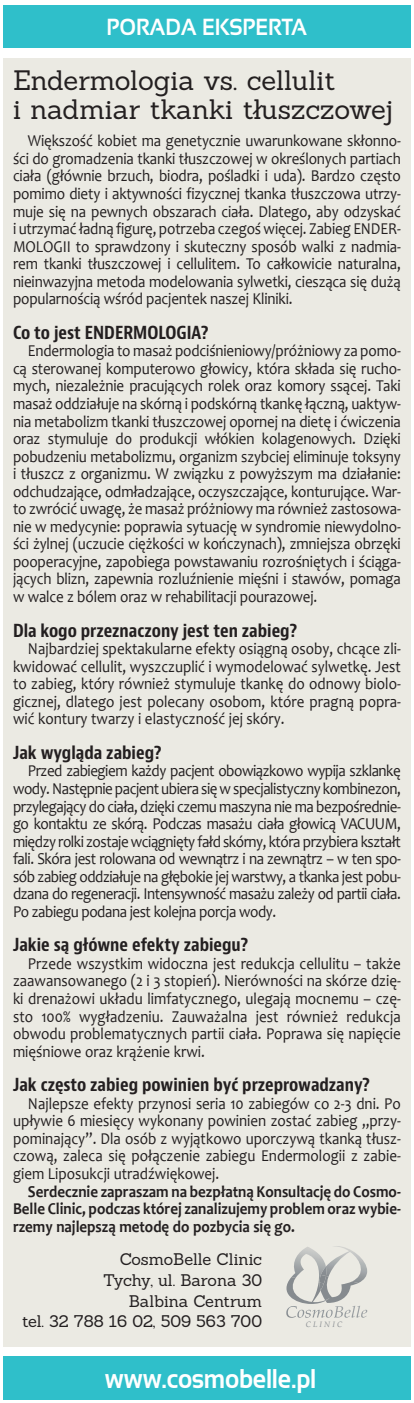
<style>
.page{position:relative;width:414px;height:1403px;background:#fff}
.page>*{position:absolute;margin:0;border:0;box-sizing:border-box;transform-origin:0 0}
.t1{font:27.3px/28.5px "Sanchez";letter-spacing:-.005em;color:#231f20}
.t2{font:700 27.12px "Sansation";letter-spacing:-.01em;color:#fff;scale:.9 1}
.t3{font:700 23.28px "Sansation";color:#fff;scale:.9 1}
.t4{font:700 condensed 17.5px "Bernino Sans";color:#231f20}
.t5{font:16.62px/17.5px "Candara";letter-spacing:-.005em;color:#231f20;text-align:justify;scale:.9 1}
.t6{font:700 16.62px/17.5px "Candara";color:#231f20;text-align:justify;scale:.9 1}
.t7{font:16.45px/20.8px "Sanchez";letter-spacing:-.005em;color:#231f20;text-align:right}
.t8{font:italic 7.88px "Palatino Linotype";letter-spacing:.27em;color:#888c90}
</style>
<div class="page">
<div style="left:3px;top:59px;width:407px;height:1287px;background:#ebeae3"></div>
<div style="left:3px;top:5px;width:407px;height:43px;background:#2fbfca"></div>
<div style="left:3px;top:1355px;width:407px;height:43px;background:#2fbfca"></div>
<img style="left:294px;top:1246px;width:72px;height:36px">
<svg style="left:286px;top:1266px;width:72px;height:38px"></svg>
<img style="left:286px;top:1306px;width:73px;height:11px">
<h3 class="t3" style="left:106px;top:14px;width:224px">PORADA EKSPERTA</h3>
<h1 class="t1" style="left:13px;top:66px;width:380px">Endermologia vs. cellulit<br>i nadmiar tkanki tłuszczowej</h1>
<p class="t5" style="left:13px;top:132px;width:432px;text-indent:15px">Większość kobiet ma genetycznie uwarunkowane skłonno&shy;ści do gromadzenia tkanki tłuszczowej w określonych partiach ciała (głównie brzuch, biodra, pośladki i uda). Bardzo często pomimo diety i aktywności fizycznej tkanka tłuszczowa utrzy&shy;muje się na pewnych obszarach ciała. Dlatego, aby odzyskać i utrzymać ładną figurę, potrzeba czegoś więcej. Zabieg ENDER-MOLOGII to sprawdzony i skuteczny sposób walki z nadmia&shy;rem tkanki tłuszczowej i cellulitem. To całkowicie naturalna, nieinwazyjna metoda modelowania sylwetki, ciesząca się dużą popularnością wśród pacjentek naszej Kliniki.</p>
<p class="t4" style="left:13px;top:322px;width:197px">Co to jest ENDERMOLOGIA?</p>
<p class="t5" style="left:13px;top:342px;width:432px;text-indent:15px">Endermologia to masaż podciśnieniowy/próżniowy za pomo&shy;cą sterowanej komputerowo głowicy, która składa się rucho&shy;mych, niezależnie pracujących rolek oraz komory ssącej. Taki masaż oddziałuje na skórną i podskórną tkankę łączną, uaktyw&shy;nia metabolizm tkanki tłuszczowej opornej na dietę i ćwiczenia oraz stymuluje do produkcji włókien kolagenowych. Dzięki pobudzeniu metabolizmu, organizm szybciej eliminuje toksyny i tłuszcz z organizmu. W związku z powyższym ma działanie: odchudzające, odmładzające, oczyszczające, konturujące. War&shy;to zwrócić uwagę, że masaż próżniowy ma również zastosowa&shy;nie w medycynie: poprawia sytuację w syndromie niewydolno&shy;ści żylnej (uczucie ciężkości w kończynach), zmniejsza obrzęki pooperacyjne, zapobiega powstawaniu rozrośniętych i ściąga&shy;jących blizn, zapewnia rozluźnienie mięśni i stawów, pomaga w walce z bólem oraz w rehabilitacji pourazowej.</p>
<p class="t4" style="left:13px;top:619px;width:285px">Dla kogo przeznaczony jest ten zabieg?</p>
<p class="t5" style="left:13px;top:639px;width:432px;text-indent:15px">Najbardziej spektakularne efekty osiągną osoby, chcące zli&shy;kwidować cellulit, wyszczuplić i wymodelować sylwetkę. Jest to zabieg, który również stymuluje tkankę do odnowy biolo&shy;gicznej, dlatego jest polecany osobom, które pragną popra&shy;wić kontury twarzy i elastyczność jej skóry.</p>
<p class="t4" style="left:13px;top:741px;width:150px">Jak wygląda zabieg?</p>
<p class="t5" style="left:13px;top:762px;width:431px;text-indent:15px">Przed zabiegiem każdy pacjent obowiązkowo wypija szklankę wody. Następnie pacjent ubiera się w specjalistyczny kombinezon, przylegający do ciała, dzięki czemu maszyna nie ma bezpośrednie&shy;go kontaktu ze skórą. Podczas masażu ciała głowicą VACUUM, między rolki zostaje wciągnięty fałd skórny, która przybiera kształt fali. Skóra jest rolowana od wewnątrz i na zewnątrz – w ten spo&shy;sób zabieg oddziałuje na głębokie jej warstwy, a tkanka jest pobu&shy;dzana do regeneracji. Intensywność masażu zależy od partii ciała.<br>Po zabiegu podana jest kolejna porcja wody.</p>
<p class="t4" style="left:13px;top:934px;width:236px">Jakie są główne efekty zabiegu?</p>
<p class="t5" style="left:13px;top:954px;width:432px;text-indent:15px">Przede wszystkim widoczna jest redukcja cellulitu – także zaawansowanego (2 i 3 stopień). Nierówności na skórze dzię&shy;ki drenażowi układu limfatycznego, ulegają mocnemu – czę&shy;sto 100% wygładzeniu. Zauważalna jest również redukcja obwodu problematycznych partii ciała. Poprawa się napięcie mięśniowe oraz krążenie krwi.</p>
<p class="t4" style="left:13px;top:1074px;width:358px">Jak często zabieg powinien być przeprowadzany?</p>
<p class="t5" style="left:13px;top:1094px;width:432px;text-indent:15px">Najlepsze efekty przynosi seria 10 zabiegów co 2-3 dni. Po upływie 6 miesięcy wykonany powinien zostać zabieg „przy&shy;pominający”. Dla osób z wyjątkowo uporczywą tkanką tłusz&shy;czową, zaleca się połączenie zabiegu Endermologii z zabie&shy;giem Liposukcji utradźwiękowej.</p>
<p class="t6" style="left:13px;top:1181px;width:431px;text-indent:15px">Serdecznie zapraszam na bezpłatną Konsultację do Cosmo-Belle Clinic, podczas której zanalizujemy problem oraz wybie&shy;rzemy najlepszą metodę do pozbycia się go.</p>
<p class="t7" style="left:22px;top:1248px;width:241px">CosmoBelle Clinic<br>Tychy, ul. Barona 30<br>Balbina Centrum<br>tel. 32 788 16 02, 509 563 700</p>
<p class="t8" style="left:305px;top:1318px;width:38px">CLINIC</p>
<h2 class="t2" style="left:105px;top:1362px;width:236px">www.cosmobelle.pl</h2>
</div>
